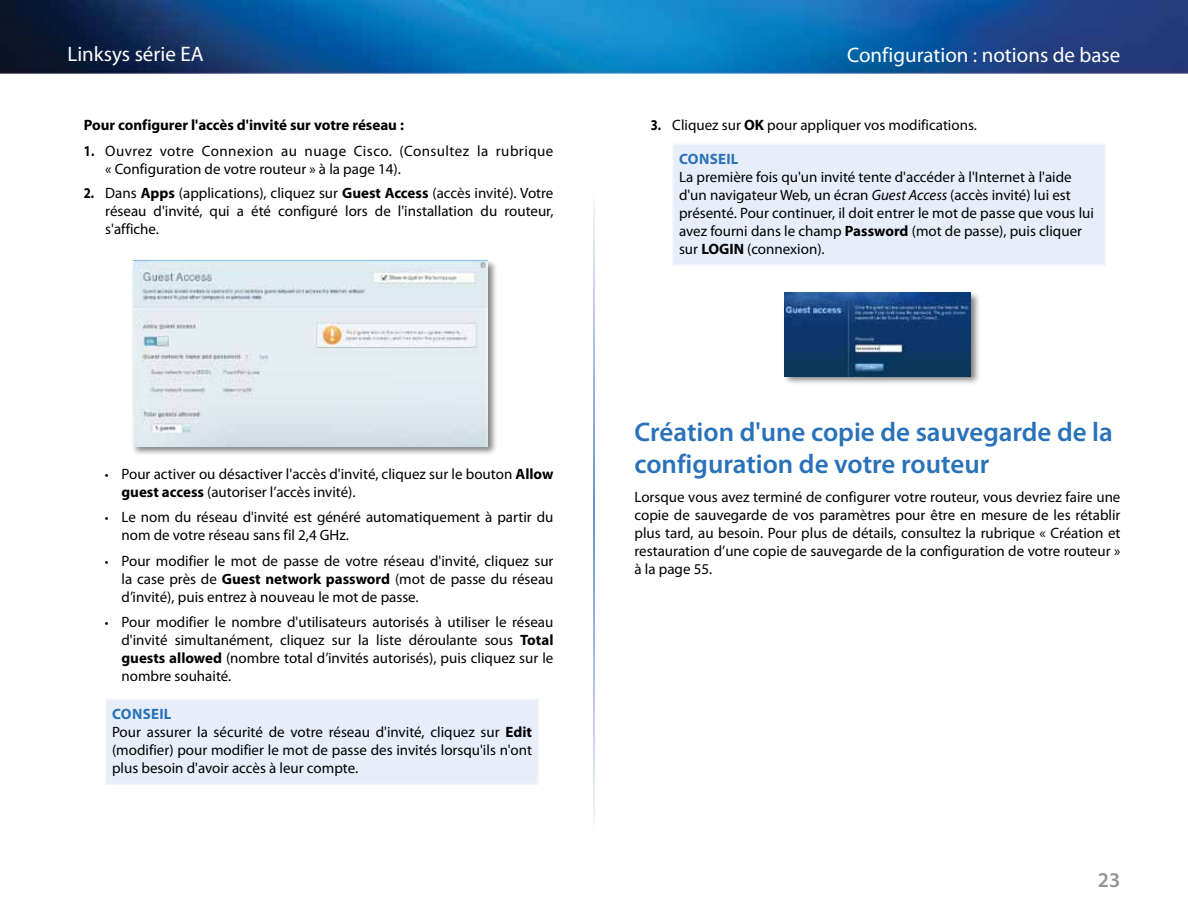
<style>
.page{position:relative;width:1188px;height:918px;background:#fff}
.page>*{position:absolute;margin:0;border:0;box-sizing:border-box;transform-origin:0 0}
.t1{font:600 27px/32.4px "Myriad Pro";color:#2972b9}
.t2{font:21px "Myriad Pro";color:#fff}
.t3{font:600 21px "Myriad Pro";color:#939598}
.t4{font:15px/18px "Myriad Pro";color:#000;text-align:justify}
.t5{font:15px/18px "Myriad Pro";letter-spacing:.025em;color:#000}
.t6{font:700 15px "Myriad Pro";color:#000}
.s1{font-weight:700}
.s2{font-size:13.5px}
.s3{font-weight:700;color:#2972b9}
.s4{font-style:italic}
</style>
<div class="page">
<img style="left:0;top:0;width:1188px;height:73px">
<div style="left:131px;top:258px;width:367px;height:198px;background:#000;opacity:.5"></div>
<img style="left:133px;top:261px;width:354px;height:185px">
<div style="left:106px;top:699px;width:432px;height:85px;background:#e8eef9"></div>
<hr style="left:105px;top:700px;width:2px;height:83px;background:#f1f5fb">
<hr style="left:537px;top:700px;width:2px;height:83px;background:#f1f5fb">
<hr style="left:105px;top:699px;width:434px;height:1px;background:#f1f5fb">
<hr style="left:105px;top:783px;width:434px;height:2px;background:#f1f5fb">
<div style="left:673px;top:144px;width:432px;height:121px;background:#e8eef9"></div>
<hr style="left:672px;top:145px;width:2px;height:119px;background:#f1f5fb">
<hr style="left:1104px;top:145px;width:2px;height:119px;background:#f1f5fb">
<hr style="left:672px;top:144px;width:434px;height:1px;background:#f1f5fb">
<hr style="left:672px;top:264px;width:434px;height:2px;background:#f1f5fb">
<div style="left:782px;top:291px;width:198px;height:95px;background:#000;opacity:.5"></div>
<img style="left:784px;top:293px;width:186px;height:83px">
<p class="t2" style="left:68px;top:41px;width:138px">Linksys série EA</p>
<p class="t2" style="left:847px;top:42px;width:275px">Configuration : notions de base</p>
<p class="t6" style="left:84px;top:115px;width:322px">Pour configurer l'accès d'invité sur votre réseau :</p>
<p class="t5" style="left:105px;top:142px;width:450px;text-indent:-22px"><span class="s1">1.</span> Ouvrez votre Connexion au nuage Cisco. (Consultez la rubrique « Configuration de votre routeur » à la page 14).</p>
<p class="t4" style="left:105px;top:183px;width:450px;text-indent:-22px"><span class="s1">2.</span> Dans <span class="s1">Apps</span> (applications), cliquez sur <span class="s1">Guest Access</span> (accès invité). Votre réseau d'invité, qui a été configuré lors de l'installation du routeur, s'affiche.</p>
<p class="t4" style="left:122px;top:464px;width:433px;text-indent:-17px"><span class="s2">•</span> Pour activer ou désactiver l'accès d'invité, cliquez sur le bouton <span class="s1">Allow guest access</span> (autoriser l’accès invité).</p>
<p class="t4" style="left:122px;top:508px;width:433px;text-indent:-17px"><span class="s2">•</span> Le nom du réseau d'invité est généré automatiquement à partir du nom de votre réseau sans fil 2,4 GHz.</p>
<p class="t4" style="left:122px;top:552px;width:434px;text-indent:-17px"><span class="s2">•</span> Pour modifier le mot de passe de votre réseau d'invité, cliquez sur la case près de <span class="s1">Guest network password</span> (mot de passe du réseau d’invité), puis entrez à nouveau le mot de passe.</p>
<p class="t4" style="left:122px;top:613px;width:433px;text-indent:-17px"><span class="s2">•</span> Pour modifier le nombre d'utilisateurs autorisés à utiliser le réseau d'invité simultanément, cliquez sur la liste déroulante sous <span class="s1">Total guests allowed</span> (nombre total d’invités autorisés), puis cliquez sur le nombre souhaité.</p>
<p class="t4" style="left:112px;top:705px;width:422px;text-align:left"><span class="s3">Conseil<br></span>Pour assurer la sécurité de votre réseau d'invité, cliquez sur <span class="s1">Edit </span>(modifier) pour modifier le mot de passe des invités lorsqu'ils n'ont plus besoin d'avoir accès à leur compte.</p>
<p class="t4" style="left:651px;top:116px;width:328px"><span class="s1">3.</span> Cliquez sur <span class="s1">OK</span> pour appliquer vos modifications.</p>
<p class="t4" style="left:679px;top:150px;width:417px;text-align:left"><span class="s3">Conseil<br></span>La première fois qu'un invité tente d'accéder à l'Internet à l'aide d'un navigateur Web, un écran <span class="s4">Guest Access</span> (accès invité) lui est présenté. Pour continuer, il doit entrer le mot de passe que vous lui avez fourni dans le champ <span class="s1">Password</span> (mot de passe), puis cliquer sur <span class="s1">LOGIN</span> (connexion).</p>
<p class="t1" style="left:634px;top:415px;width:480px">Création d'une copie de sauvegarde de la configuration de votre routeur</p>
<p class="t4" style="left:634px;top:488px;width:488px">Lorsque vous avez terminé de configurer votre routeur, vous devriez faire une copie de sauvegarde de vos paramètres pour être en mesure de les rétablir plus tard, au besoin. Pour plus de détails, consultez la rubrique « Création et restauration d’une copie de sauvegarde de la configuration de votre routeur » à la page 55.</p>
<p class="t3" style="left:1098px;top:867px;width:24px">23</p>
</div>
